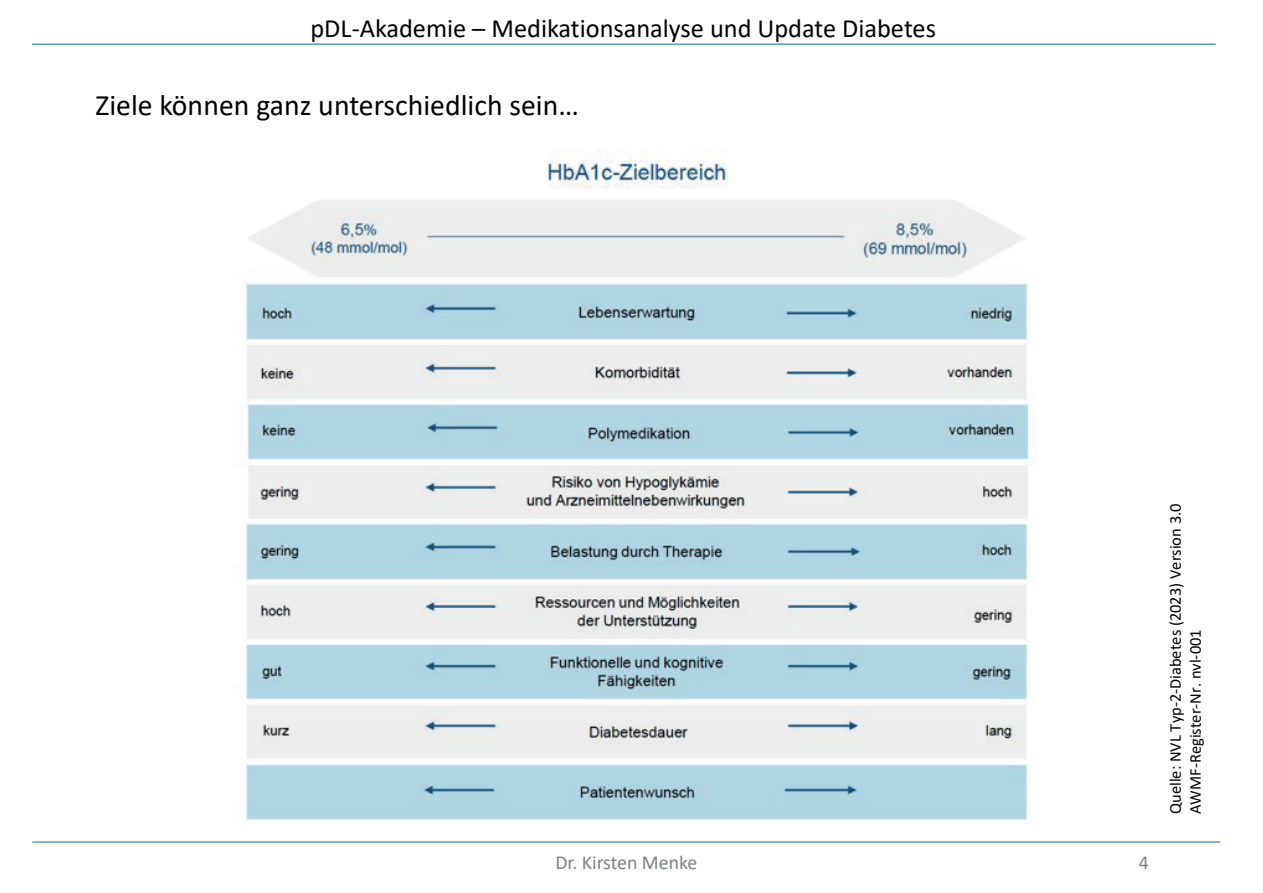
<style>
.page{position:relative;width:1263px;height:893px;background:#fff}
.page>*{position:absolute;margin:0;border:0;box-sizing:border-box;transform-origin:0 0}
.t1{font:29.7px "Calibri";color:#000001}
.t2{font:26.4px "Calibri";color:#000001}
.t3{font:19.8px "Calibri";color:#7e8182}
.t4{font:16.5px/19.8px "Calibri";color:#000001}
</style>
<div class="page">
<hr style="left:32px;top:841px;width:1188px;height:2px;background:#457fbc">
<hr style="left:32px;top:44px;width:1184px;height:1px;background:#457fbc">
<img style="left:236px;top:149px;width:799px;height:673px">
<h2 class="t2" style="left:310px;top:10px;width:627px">pDL-Akademie – Medikationsanalyse und Update Diabetes</h2>
<h1 class="t1" style="left:96px;top:85px;width:485px">Ziele können ganz unterschiedlich sein…</h1>
<p class="t3" style="left:555px;top:848px;width:143px">Dr. Kirsten Menke</p>
<p class="t3" style="left:1139px;top:848px;width:12px">4</p>
<p class="t4" style="left:1165px;top:814px;width:312px;rotate:-90deg">Quelle: NVL Typ-2-Diabetes (2023) Version 3.0<br>AWMF-Register-Nr. nvl-001</p>
</div>
